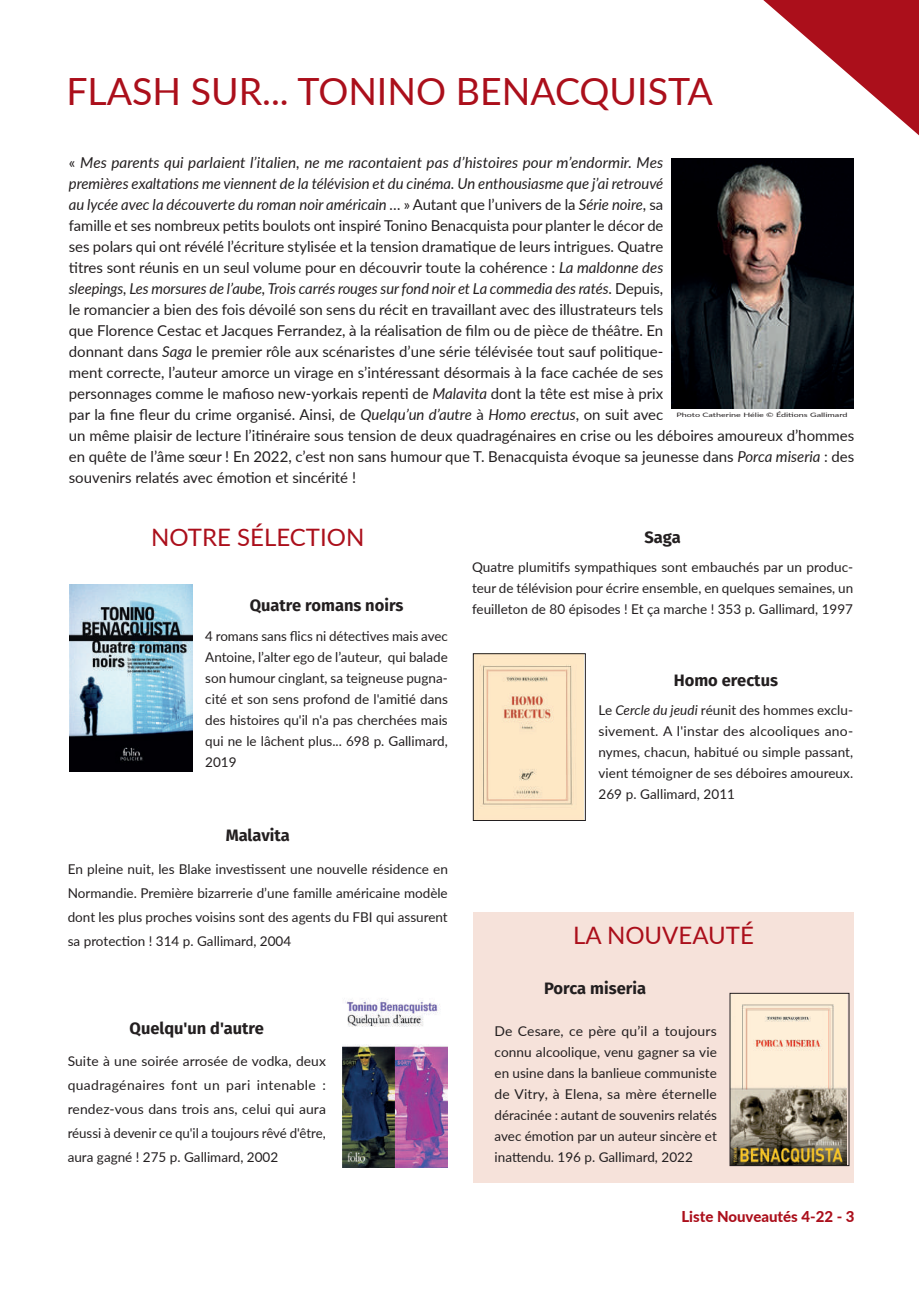
<style>
.page{position:relative;width:919px;height:1289px;background:#fff}
.page>*{position:absolute;margin:0;border:0;box-sizing:border-box;transform-origin:0 0}
.t1{font:37.5px "Lato";color:#ab0f1b}
.t2{font:24px "Lato";color:#ab0f1b}
.t3{font:700 16.5px "Fira Sans";color:#231f20}
.t4{font:15px/21px "Lato";color:#231f20}
.t5{font:800 15px "Lato";color:#ab0f1b}
.t6{font:13.5px/21px "Lato";color:#231f20;text-align:justify}
.t7{font:6px "Lato";color:#231f20;scale:1.5 1}
.s1{font-style:italic}
</style>
<div class="page">
<svg style="left:763px;top:0;width:155px;height:181px"></svg>
<div style="left:473px;top:912px;width:380px;height:270px;background:#f6e2da"></div>
<img style="left:671px;top:159px;width:182px;height:249px">
<img style="left:731px;top:994px;width:115px;height:169px">
<div style="left:729px;top:992px;width:120px;height:173px;border:1px solid #231f20"></div>
<img style="left:69px;top:585px;width:123px;height:186px">
<img style="left:343px;top:998px;width:105px;height:169px">
<img style="left:475px;top:655px;width:108px;height:163px">
<div style="left:473px;top:653px;width:112px;height:167px;border:1px solid #231f20"></div>
<h1 class="t1" style="left:66px;top:65px;width:648px">FLASH SUR... TONINO BENACQUISTA</h1>
<p class="t4" style="left:69px;top:151px;width:787px">« <span class="s1">Mes parents qui parlaient l’italien, ne me racontaient pas d’histoires pour m’endormir. Mes<br>premières exaltations me viennent de la télévision et du cinéma. Un enthousiasme que j’ai retrouvé<br>au lycée avec la découverte du roman noir américain …</span> » Autant que l’univers de la <span class="s1">Série noire</span>, sa<br>famille et ses nombreux petits boulots ont inspiré Tonino Benacquista pour planter le décor de<br>ses polars qui ont révélé l’écriture stylisée et la tension dramatique de leurs intrigues. Quatre<br>titres sont réunis en un seul volume pour en découvrir toute la cohérence : <span class="s1">La maldonne des<br>sleepings, Les morsures de l’aube, Trois carrés rouges sur fond noir et La commedia des ratés</span>. Depuis,<br>le romancier a bien des fois dévoilé son sens du récit en travaillant avec des illustrateurs tels<br>que Florence Cestac et Jacques Ferrandez, à la réalisation de film ou de pièce de théâtre. En<br>donnant dans <span class="s1">Saga</span> le premier rôle aux scénaristes d’une série télévisée tout sauf politique-<br>ment correcte, l’auteur amorce un virage en s’intéressant désormais à la face cachée de ses<br>personnages comme le mafioso new-yorkais repenti de <span class="s1">Malavita</span> dont la tête est mise à prix<br>par la fine fleur du crime organisé. Ainsi, de <span class="s1">Quelqu’un d’autre</span> à <span class="s1">Homo erectus</span>, on suit avec<br>un même plaisir de lecture l’itinéraire sous tension de deux quadragénaires en crise ou les déboires amoureux d’hommes en quête de l’âme sœur ! En 2022, c’est non sans humour que T. Benacquista évoque sa jeunesse dans <span class="s1">Porca miseria</span> : des souvenirs relatés avec émotion et sincérité !</p>
<p class="t7" style="left:676px;top:411px;width:116px">Photo Catherine Hélie © Éditions Gallimard</p>
<h2 class="t2" style="left:151px;top:520px;width:215px">NOTRE SÉLECTION</h2>
<p class="t3" style="left:250px;top:591px;width:155px">Quatre romans noirs</p>
<p class="t6" style="left:205px;top:625px;width:244px">4 romans sans flics ni détectives mais avec Antoine, l’alter ego de l’auteur, qui balade son humour cinglant, sa teigneuse pugna&shy;cité et son sens profond de l'amitié dans des histoires qu'il n'a pas cherchées mais qui ne le lâchent plus... 698 p. Gallimard, 2019</p>
<p class="t3" style="left:226px;top:821px;width:65px">Malavita</p>
<p class="t6" style="left:68px;top:856px;width:381px;line-height:24px">En pleine nuit, les Blake investissent une nouvelle résidence en Normandie. Première bizarrerie d’une famille américaine modèle dont les plus proches voisins sont des agents du FBI qui assurent sa protection ! 314 p. Gallimard, 2004</p>
<p class="t3" style="left:130px;top:1013px;width:136px">Quelqu'un d'autre</p>
<p class="t6" style="left:68px;top:1048px;width:260px;line-height:24px">Suite à une soirée arrosée de vodka, deux quadragénaires font un pari intenable : rendez-vous dans trois ans, celui qui aura réussi à devenir ce qu'il a toujours rêvé d'être, aura gagné ! 275 p. Gallimard, 2002</p>
<p class="t3" style="left:644px;top:523px;width:38px">Saga</p>
<p class="t6" style="left:472px;top:556px;width:382px">Quatre plumitifs sympathiques sont embauchés par un produc&shy;teur de télévision pour écrire ensemble, en quelques semaines, un feuilleton de 80 épisodes ! Et ça marche ! 353 p. Gallimard, 1997</p>
<p class="t3" style="left:673px;top:666px;width:106px">Homo erectus</p>
<p class="t6" style="left:598px;top:699px;width:256px">Le <span class="s1">Cercle du jeudi</span> réunit des hommes exclu&shy;sivement. A l'instar des alcooliques ano&shy;nymes, chacun, habitué ou simple passant, vient témoigner de ses déboires amoureux.<br>269 p. Gallimard, 2011</p>
<h2 class="t2" style="left:573px;top:917px;width:182px">LA NOUVEAUTÉ</h2>
<p class="t3" style="left:544px;top:973px;width:103px">Porca miseria</p>
<p class="t6" style="left:494px;top:1019px;width:224px">De Cesare, ce père qu’il a toujours connu alcoolique, venu gagner sa vie en usine dans la banlieue communiste de Vitry, à Elena, sa mère éternelle déracinée : autant de souvenirs relatés avec émotion par un auteur sincère et inattendu. 196 p. Gallimard, 2022</p>
<p class="t5" style="left:681px;top:1205px;width:174px">Liste Nouveautés 4-22 - 3</p>
</div>
